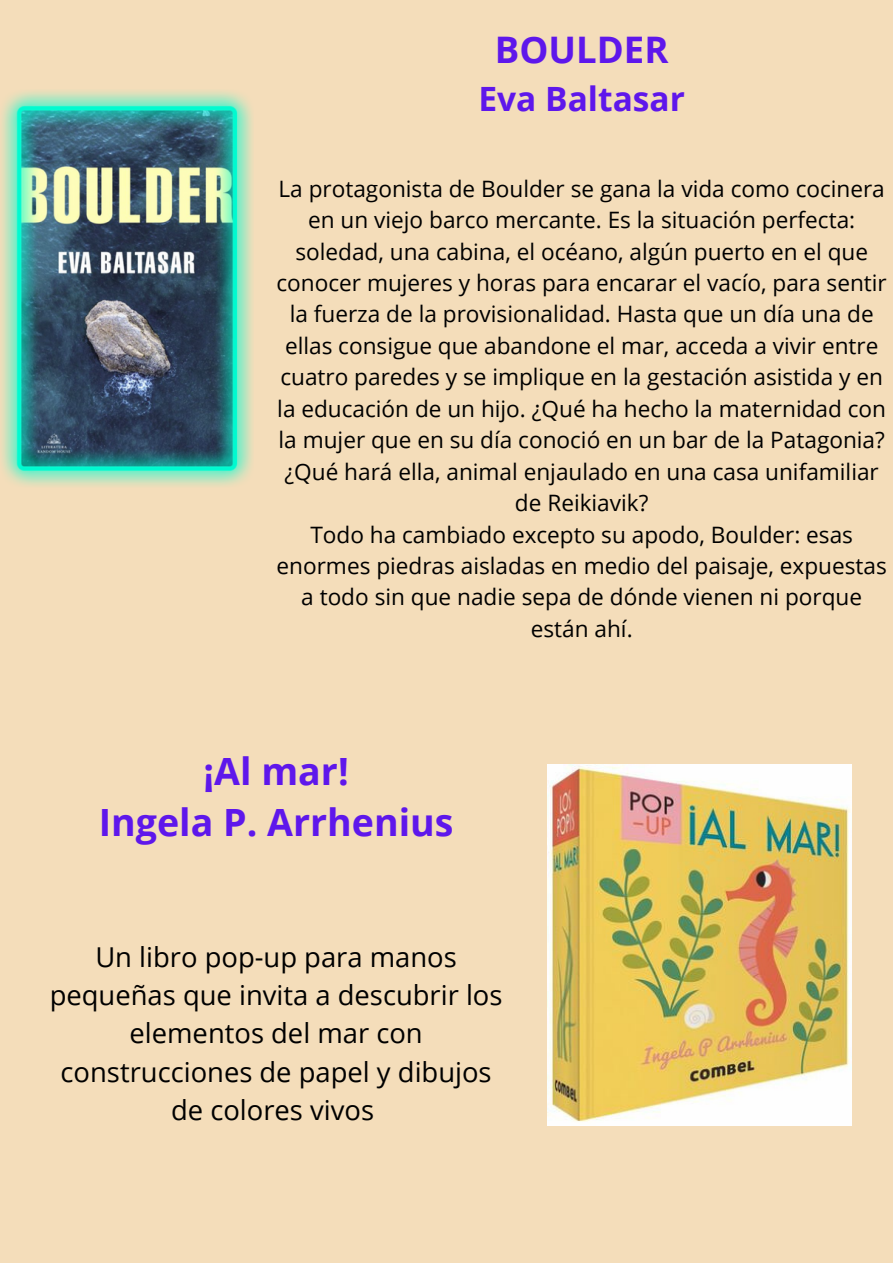
<style>
.page{position:relative;width:893px;height:1264px;background:#fff}
.page>*{position:absolute;margin:0;border:0;box-sizing:border-box;transform-origin:0 0}
.t1{font:700 37.5px/51.8px "Open Sans";color:#5e17eb;text-align:center}
.t2{font:700 36.6px "Open Sans";color:#5e17eb}
.t3{font:700 33.45px "Open Sans";color:#5e17eb}
.t4{font:27.3px/38.2px "Open Sans";color:#000;text-align:center}
.t5{font:22.65px/31.3px "Open Sans";color:#000;text-align:center}
</style>
<div class="page">
<div style="left:0;top:0;width:892px;height:1262px;background:#f4ddba"></div>
<img style="left:2px;top:91px;width:250px;height:395px">
<img style="left:547px;top:764px;width:304px;height:361px">
<h2 class="t2" style="left:495px;top:24px;width:175px">BOULDER</h2>
<h3 class="t3" style="left:478px;top:75px;width:208px">Eva Baltasar</h3>
<p class="t5" style="left:276px;top:172px;width:611px">La protagonista de Boulder se gana la vida como cocinera en un viejo barco mercante. Es la situación perfecta: soledad, una cabina, el océano, algún puerto en el que conocer mujeres y horas para encarar el vacío, para sentir la fuerza de la provisionalidad. Hasta que un día una de ellas consigue que abandone el mar, acceda a vivir entre cuatro paredes y se implique en la gestación asistida y en la educación de un hijo. ¿Qué ha hecho la maternidad con la mujer que en su día conoció en un bar de la Patagonia? ¿Qué hará ella, animal enjaulado en una casa unifamiliar de Reikiavik?<br>Todo ha cambiado excepto su apodo, Boulder: esas enormes piedras aisladas en medio del paisaje, expuestas a todo sin que nadie sepa de dónde vienen ni porque están ahí.</p>
<h1 class="t1" style="left:99px;top:744px;width:356px">¡Al mar!<br>Ingela P. Arrhenius</h1>
<p class="t4" style="left:50px;top:937px;width:454px">Un libro pop-up para manos pequeñas que invita a descubrir los elementos del mar con construcciones de papel y dibujos de colores vivos</p>
</div>
